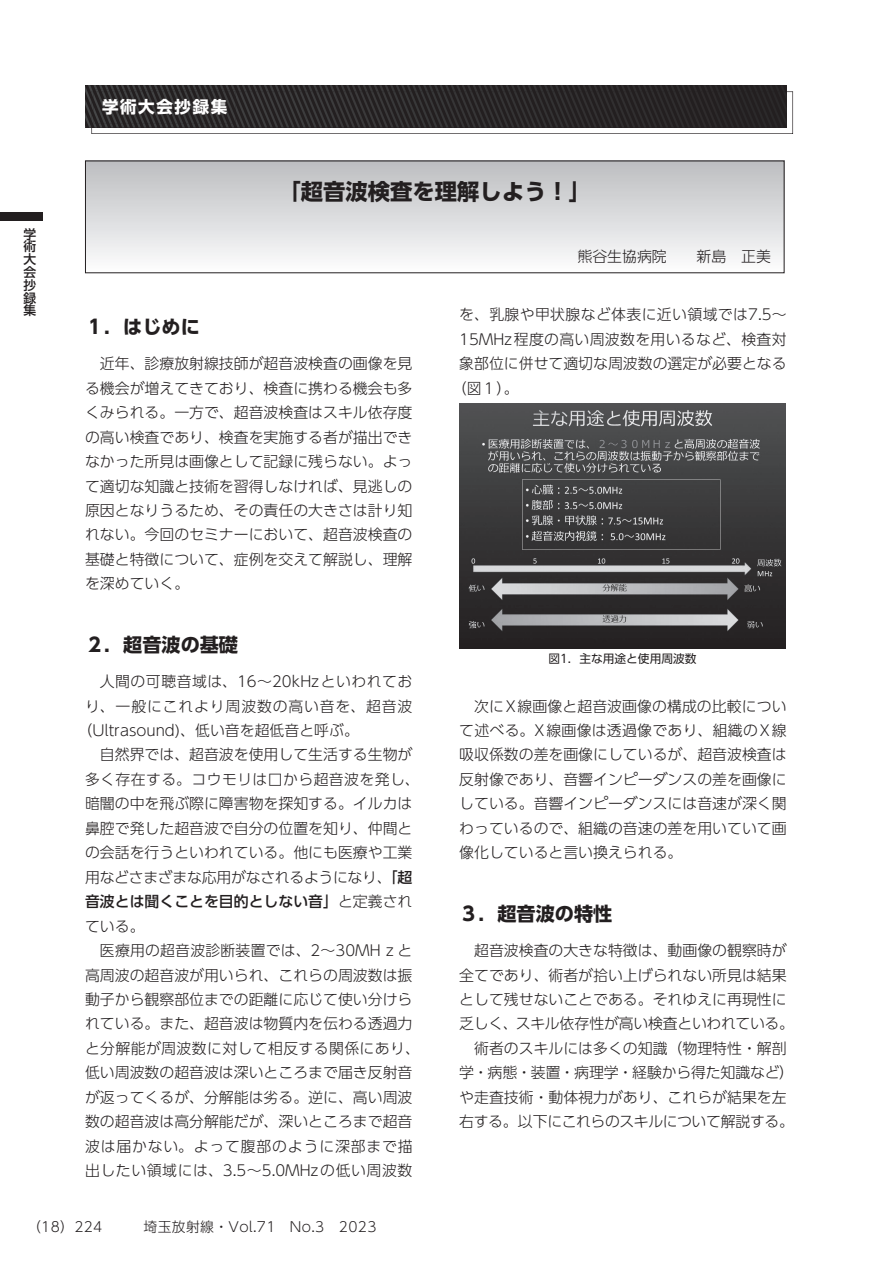
<style>
.page{position:relative;width:893px;height:1263px;background:#fff}
.page>*{position:absolute;margin:0;border:0;box-sizing:border-box;transform-origin:0 0}
.t1{font:700 22.35px "UD Shin Go Pr 6";color:#231f20}
.t2{font:700 19.2px "UD Shin Go Pr 6";color:#231f20}
.t3{font:700 16.5px "UD Shin Go Pr 6";letter-spacing:.1em;color:#fff}
.t4{font:300 14.85px/24.5px "UD Shin Go Pr 6";color:#231f20;text-align:justify}
.t5{font:300 14.85px "UD Shin Go Pr 6";letter-spacing:.025em;color:#231f20}
.t6{font:300 14.85px "UD Shin Go Pr 6";letter-spacing:.055em;color:#231f20}
.t7{font:300 14.85px "UD Shin Go Pr 6";letter-spacing:.04em;color:#231f20}
.t8{font:300 14.85px "UD Shin Go Pr 6";letter-spacing:.03em;color:#231f20}
.t9{font:300 14.85px "UD Shin Go Pr 6";letter-spacing:-.025em;color:#231f20}
.t10{font:300 14.85px "UD Shin Go Pr 6";letter-spacing:.02em;color:#231f20}
.t11{font:500 14.85px "UD Shin Go Pr 6";color:#231f20}
.t12{font:300 13.8px "UD Shin Go Pr 6";letter-spacing:.025em;color:#231f20}
.t13{font:500 12.75px/12.8px "UD Shin Go Pr 6";color:#231f20;text-align:justify}
.t14{font:11.7px "UD Shin Go Pr 6";color:#231f20}
.s1{font-weight:500}
.s2{font-weight:300}
</style>
<div class="page">
<svg style="left:85px;top:85px;width:708px;height:49px;background:#424041"></svg>
<div style="left:85px;top:161px;width:699px;height:112px;background:linear-gradient(to bottom,#bcbdc0,#fcfdfd)"></div>
<img style="left:459px;top:404px;width:327px;height:245px">
<div style="left:0;top:213px;width:43px;height:8px;background:#231f20"></div>
<p class="t13" style="left:23px;top:227px;width:14px">学術大会抄録集</p>
<p class="t3" style="left:102px;top:93px;width:127px">学術大会抄録集</p>
<h1 class="t1" style="left:279px;top:173px;width:314px">「超音波検査を理解しよう！」</h1>
<p class="t4" style="left:577px;top:243px;width:195px">熊谷生協病院　　新島　正美</p>
<p class="t2" style="left:85px;top:311px;width:116px">１．はじめに</p>
<p class="t4" style="left:85px;top:351px;width:329px;text-indent:15px">近年、診療放射線技師が超音波検査の画像を見る機会が増えてきており、検査に携わる機会も多くみられる。一方で、超音波検査はスキル依存度の高い検査であり、検査を実施する者が描出できなかった所見は画像として記録に残らない。よって適切な知識と技術を習得しなければ、見逃しの原因となりうるため、その責任の大きさは計り知れない。今回のセミナーにおいて、超音波検査の基礎と特徴について、症例を交えて解説し、理解を深めていく。</p>
<p class="t2" style="left:85px;top:629px;width:155px">２．超音波の基礎</p>
<p class="t8" style="left:100px;top:669px;width:314px">人間の可聴音域は、16〜20kHzといわれてお</p>
<p class="t6" style="left:85px;top:694px;width:329px">り、一般にこれより周波数の高い音を、超音波</p>
<p class="t4" style="left:78px;top:718px;width:283px">（Ultrasound)、低い音を超低音と呼ぶ。</p>
<p class="t4" style="left:100px;top:742px;width:314px">自然界では、超音波を使用して生活する生物が</p>
<p class="t5" style="left:85px;top:767px;width:336px">多く存在する。コウモリは口から超音波を発し、</p>
<p class="t4" style="left:85px;top:791px;width:329px">暗闇の中を飛ぶ際に障害物を探知する。イルカは</p>
<p class="t4" style="left:85px;top:815px;width:329px">鼻腔で発した超音波で自分の位置を知り、仲間と</p>
<p class="t4" style="left:85px;top:840px;width:329px">の会話を行うといわれている。他にも医療や工業</p>
<p class="t9" style="left:85px;top:865px;width:329px">用などさまざまな応用がなされるようになり、<span class="s1">「超</span></p>
<p class="t11" style="left:85px;top:889px;width:329px">音波とは聞くことを目的としない音」<span class="s2">と定義され</span></p>
<p class="t4" style="left:85px;top:913px;width:61px">ている。</p>
<p class="t4" style="left:100px;top:938px;width:314px">医療用の超音波診断装置では、2〜30MHｚと</p>
<p class="t4" style="left:85px;top:962px;width:329px">高周波の超音波が用いられ、これらの周波数は振</p>
<p class="t4" style="left:85px;top:987px;width:329px">動子から観察部位までの距離に応じて使い分けら</p>
<p class="t4" style="left:85px;top:1011px;width:329px">れている。また、超音波は物質内を伝わる透過力</p>
<p class="t5" style="left:85px;top:1036px;width:336px">と分解能が周波数に対して相反する関係にあり、</p>
<p class="t4" style="left:85px;top:1060px;width:329px">低い周波数の超音波は深いところまで届き反射音</p>
<p class="t4" style="left:85px;top:1084px;width:329px">が返ってくるが、分解能は劣る。逆に、高い周波</p>
<p class="t4" style="left:85px;top:1109px;width:329px">数の超音波は高分解能だが、深いところまで超音</p>
<p class="t6" style="left:85px;top:1134px;width:329px">波は届かない。よって腹部のように深部まで描</p>
<p class="t7" style="left:85px;top:1158px;width:329px">出したい領域には、3.5〜5.0MHzの低い周波数</p>
<p class="t5" style="left:459px;top:303px;width:329px">を、乳腺や甲状腺など体表に近い領域では7.5〜</p>
<p class="t10" style="left:459px;top:327px;width:329px">15MHz程度の高い周波数を用いるなど、検査対</p>
<p class="t4" style="left:459px;top:351px;width:329px">象部位に併せて適切な周波数の選定が必要となる</p>
<p class="t4" style="left:452px;top:375px;width:68px">（図１）。</p>
<p class="t14" style="left:548px;top:649px;width:150px">図1．主な用途と使用周波数</p>
<p class="t4" style="left:459px;top:693px;width:329px;text-indent:15px">次にX線画像と超音波画像の構成の比較について述べる。X線画像は透過像であり、組織のX線吸収係数の差を画像にしているが、超音波検査は反射像であり、音響インピーダンスの差を画像にしている。音響インピーダンスには音速が深く関わっているので、組織の音速の差を用いていて画像化していると言い換えられる。</p>
<p class="t2" style="left:459px;top:898px;width:155px">３．超音波の特性</p>
<p class="t4" style="left:459px;top:938px;width:336px;text-align:center">超音波検査の大きな特徴は、動画像の観察時が<br>全てであり、術者が拾い上げられない所見は結果として残せないことである。それゆえに再現性に乏しく、スキル依存性が高い検査といわれている。術者のスキルには多くの知識（物理特性・解剖<br>学・病態・装置・病理学・経験から得た知識など）や走査技術・動体視力があり、これらが結果を左右する。以下にこれらのスキルについて解説する。</p>
<p class="t12" style="left:27px;top:1215px;width:77px">（18）224</p>
<p class="t12" style="left:144px;top:1215px;width:234px">埼玉放射線・Vol.71　No.3　2023</p>
</div>
